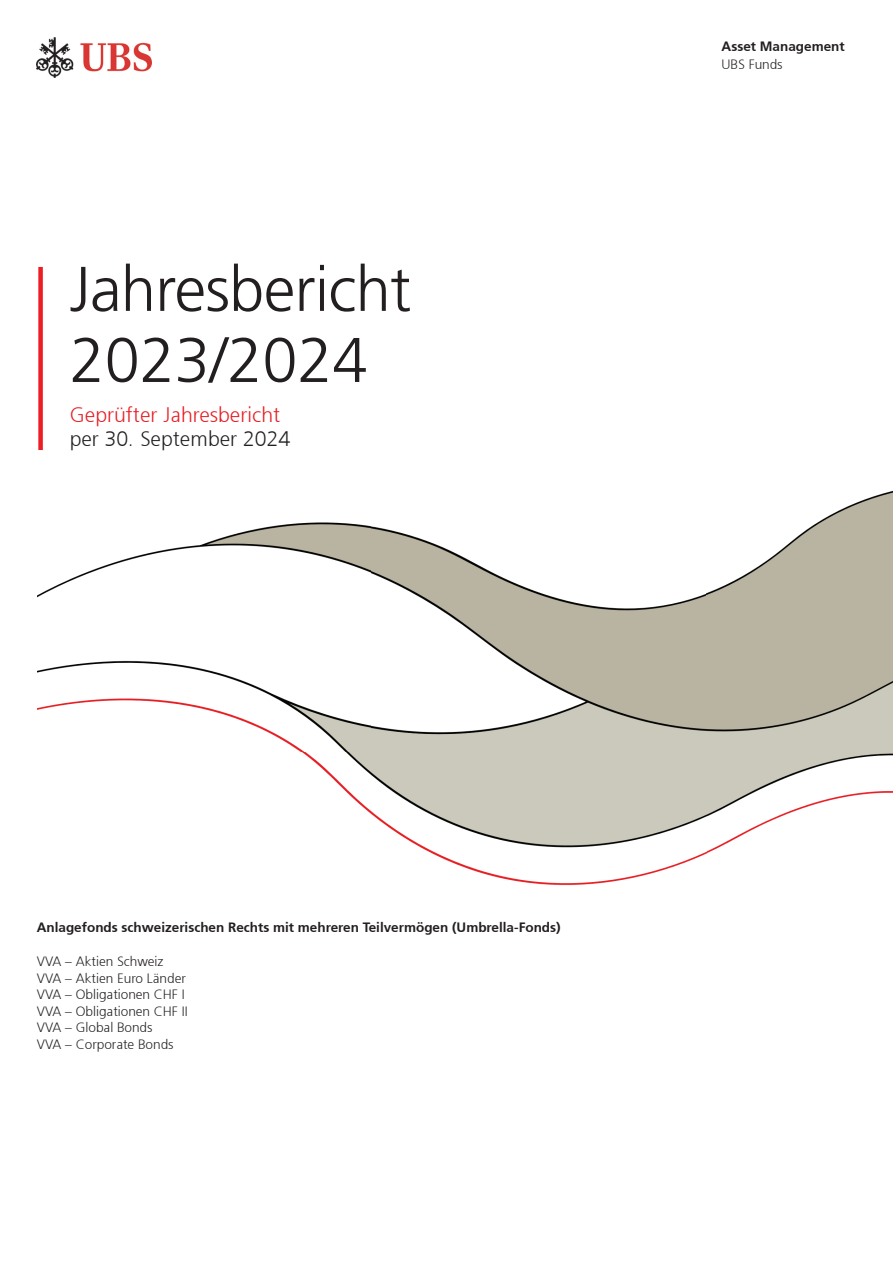
<style>
.page{position:relative;width:893px;height:1263px;background:#fff}
.page>*{position:absolute;margin:0;border:0;box-sizing:border-box;transform-origin:0 0}
.t1{font:300 63px/71.1px "Frutiger 45";letter-spacing:-.01em;color:#231f20}
.t2{font:300 21px "Frutiger 45";color:#e61e24}
.t3{font:300 21px "Frutiger 45";color:#231f20}
.t4{font:300 13.5px/16.5px "Frutiger 45";color:#231f20}
.t5{font:300 13.5px "Frutiger 45";color:#231f20}
</style>
<div class="page">
<img style="left:37px;top:37px;width:114px;height:41px">
<img style="left:37px;top:491px;width:855px;height:395px">
<div style="left:38px;top:267px;width:5px;height:183px;background:#ee1d23"></div>
<h1 class="t1" style="left:70px;top:253px;width:343px">Jahresbericht<br>2023/2024</h1>
<h2 class="t2" style="left:70px;top:403px;width:212px">Geprüfter Jahresbericht</h2>
<h2 class="t3" style="left:70px;top:427px;width:222px">per 30. September 2024</h2>
<p class="t5" style="left:721px;top:38px;width:125px">Asset Management</p>
<p class="t4" style="left:721px;top:56px;width:62px">UBS Funds</p>
<p class="t5" style="left:37px;top:919px;width:525px">Anlagefonds schweizerischen Rechts mit mehreren Teilvermögen (Umbrella-Fonds)</p>
<p class="t4" style="left:37px;top:954px;width:152px">VVA – Aktien Schweiz<br>VVA – Aktien Euro Länder<br>VVA – Obligationen CHF I<br>VVA – Obligationen CHF II<br>VVA – Global Bonds<br>VVA – Corporate Bonds</p>
</div>
